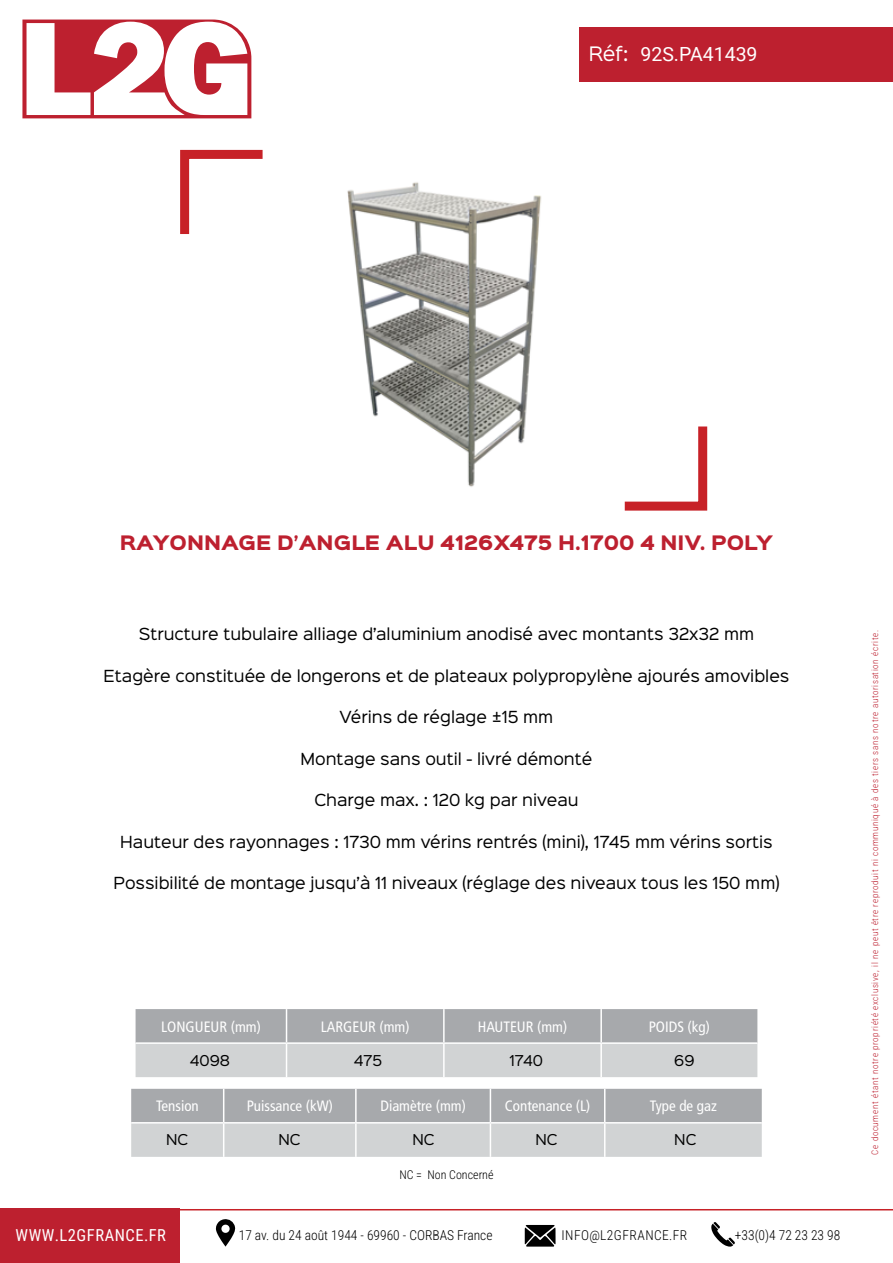
<style>
.page{position:relative;width:893px;height:1263px;background:#fff}
.page>*{position:absolute;margin:0;border:0;box-sizing:border-box;transform-origin:0 0}
.t1{font:19.5px "Roboto";color:#fff}
.t2{font:900 18px "Sinkin Sans 800";color:#bd202f}
.t3{font:18px "Sinkin Sans 400";color:#fff}
.t4{font:16.5px "Roboto Condensed";letter-spacing:.035em;color:#fff}
.t5{font:15px "Sinkin Sans 400";color:#000}
.t6{font:condensed 15px "Frutiger LT Std";color:#fff}
.t7{font:300 13.5px "Roboto Condensed";color:#000}
.t8{font:13.5px "Sinkin Sans 400";color:#000}
.t9{font:300 13.5px "Roboto Condensed";letter-spacing:.035em;color:#000}
.t10{font:300 12px "Roboto Condensed";color:#000}
.t11{font:300 9px "Roboto Condensed";letter-spacing:.075em;color:#bd2030}
</style>
<div class="page">
<div style="left:579px;top:27px;width:314px;height:54px;background:#bd202f"></div>
<svg style="left:624px;top:426px;width:84px;height:85px"></svg>
<svg style="left:180px;top:149px;width:83px;height:85px"></svg>
<svg style="left:136px;top:1009px;width:621px;height:68px;background:#bcbec0"></svg>
<hr style="left:286px;top:1009px;width:1px;height:33px;background:#fff">
<hr style="left:443px;top:1009px;width:2px;height:33px;background:#fff">
<hr style="left:600px;top:1009px;width:2px;height:33px;background:#fff">
<hr style="left:136px;top:1042px;width:151px;height:2px;background:#fff">
<hr style="left:287px;top:1042px;width:157px;height:2px;background:#fff">
<hr style="left:286px;top:1044px;width:1px;height:33px;background:#fff">
<hr style="left:444px;top:1042px;width:157px;height:2px;background:#fff">
<hr style="left:443px;top:1044px;width:2px;height:33px;background:#fff">
<hr style="left:601px;top:1042px;width:156px;height:2px;background:#fff">
<hr style="left:600px;top:1044px;width:2px;height:33px;background:#fff">
<svg style="left:131px;top:1089px;width:631px;height:68px;background:#bcbec0"></svg>
<hr style="left:223px;top:1089px;width:1px;height:33px;background:#fff">
<hr style="left:355px;top:1089px;width:2px;height:33px;background:#fff">
<hr style="left:490px;top:1089px;width:1px;height:33px;background:#fff">
<hr style="left:604px;top:1089px;width:1px;height:33px;background:#fff">
<hr style="left:131px;top:1122px;width:93px;height:1px;background:#fff">
<hr style="left:224px;top:1122px;width:132px;height:1px;background:#fff">
<hr style="left:223px;top:1123px;width:1px;height:34px;background:#fff">
<hr style="left:356px;top:1122px;width:134px;height:1px;background:#fff">
<hr style="left:355px;top:1123px;width:2px;height:34px;background:#fff">
<hr style="left:490px;top:1122px;width:115px;height:1px;background:#fff">
<hr style="left:490px;top:1123px;width:1px;height:34px;background:#fff">
<hr style="left:605px;top:1122px;width:157px;height:1px;background:#fff">
<hr style="left:604px;top:1123px;width:1px;height:34px;background:#fff">
<div style="left:0;top:1209px;width:180px;height:54px;background:#bd202f"></div>
<hr style="left:180px;top:1209px;width:713px;height:1px;background:#c72127">
<svg style="left:216px;top:1219px;width:19px;height:27px"></svg>
<svg style="left:525px;top:1225px;width:30px;height:21px"></svg>
<svg style="left:711px;top:1222px;width:24px;height:24px"></svg>
<img style="left:347px;top:182px;width:195px;height:305px">
<svg style="left:22px;top:20px;width:229px;height:98px"></svg>
<p class="t3" style="left:589px;top:39px;width:41px">Réf:</p>
<h1 class="t1" style="left:640px;top:40px;width:119px">92S.PA41439</h1>
<p class="t2" style="left:120px;top:533px;width:655px">RAYONNAGE D’ANGLE ALU 4126X475 H.1700 4 NIV. POLY</p>
<p class="t5" style="left:139px;top:622px;width:617px">Structure tubulaire alliage d’aluminium anodisé avec montants 32x32 mm</p>
<p class="t5" style="left:104px;top:663px;width:687px">Etagère constituée de longerons et de plateaux polypropylène ajourés amovibles</p>
<p class="t5" style="left:340px;top:704px;width:215px">Vérins de réglage ±15 mm</p>
<p class="t5" style="left:301px;top:746px;width:293px">Montage sans outil - livré démonté</p>
<p class="t5" style="left:314px;top:787px;width:266px">Charge max. : 120 kg par niveau</p>
<p class="t5" style="left:120px;top:829px;width:654px">Hauteur des rayonnages : 1730 mm vérins rentrés (mini), 1745 mm vérins sortis</p>
<p class="t5" style="left:113px;top:870px;width:668px">Possibilité de montage jusqu’à 11 niveaux (réglage des niveaux tous les 150 mm)</p>
<p class="t6" style="left:161px;top:1018px;width:101px">LONGUEUR (mm)</p>
<p class="t6" style="left:321px;top:1018px;width:90px">LARGEUR (mm)</p>
<p class="t6" style="left:478px;top:1018px;width:91px">HAUTEUR (mm)</p>
<p class="t6" style="left:649px;top:1018px;width:63px">POIDS (kg)</p>
<p class="t8" style="left:190px;top:1049px;width:42px">4098</p>
<p class="t8" style="left:354px;top:1049px;width:30px">475</p>
<p class="t8" style="left:509px;top:1049px;width:35px">1740</p>
<p class="t8" style="left:674px;top:1049px;width:22px">69</p>
<p class="t6" style="left:156px;top:1097px;width:44px">Tension</p>
<p class="t6" style="left:247px;top:1097px;width:88px">Puissance (kW)</p>
<p class="t6" style="left:380px;top:1097px;width:87px">Diamètre (mm)</p>
<p class="t6" style="left:505px;top:1097px;width:87px">Contenance (L)</p>
<p class="t6" style="left:650px;top:1097px;width:69px">Type de gaz</p>
<p class="t8" style="left:166px;top:1128px;width:24px">NC</p>
<p class="t8" style="left:279px;top:1128px;width:24px">NC</p>
<p class="t8" style="left:412px;top:1128px;width:24px">NC</p>
<p class="t8" style="left:535px;top:1128px;width:24px">NC</p>
<p class="t8" style="left:674px;top:1128px;width:24px">NC</p>
<p class="t10" style="left:399px;top:1166px;width:96px">NC = Non Concerné</p>
<p class="t4" style="left:16px;top:1224px;width:152px">WWW.L2GFRANCE.FR</p>
<p class="t7" style="left:239px;top:1226px;width:255px">17 av. du 24 août 1944 - 69960 - CORBAS France</p>
<p class="t9" style="left:561px;top:1226px;width:127px">INFO@L2GFRANCE.FR</p>
<p class="t7" style="left:735px;top:1226px;width:107px">+33(0)4 72 23 23 98</p>
<p class="t11" style="left:868px;top:1155px;width:526px;rotate:-90deg">Ce document étant notre propriété exclusive, il ne peut être reproduit ni communiqué à des tiers sans notre autorisation écrite.</p>
</div>
